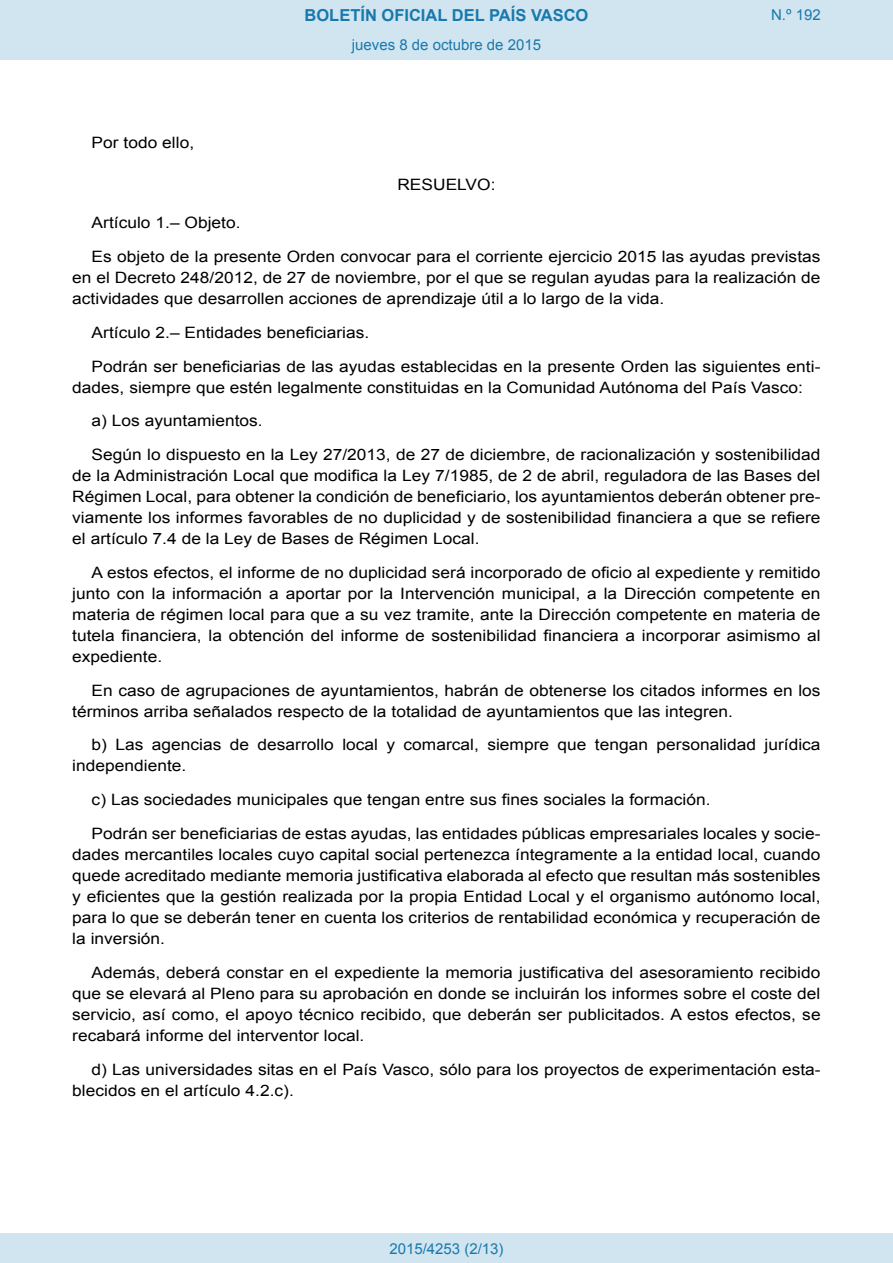
<style>
.page{position:relative;width:893px;height:1263px;background:#fff}
.page>*{position:absolute;margin:0;border:0;box-sizing:border-box;transform-origin:0 0}
.t1{font:700 16.5px "Arial";color:#1879ad}
.BOPVDetalle{font:15.6px/21px "Arial";color:#000;text-align:justify;scale:1.11 1}
.BOPVClave{font:15.6px "Arial";color:#000;scale:1.11 1}
.Paginacion_Centro{font:15px "Arial";color:#1879ad}
</style>
<div class="page">
<div style="left:0;top:0;width:893px;height:60px;background:#d0e5f0"></div>
<div style="left:0;top:1233px;width:893px;height:30px;background:#d0e5f0"></div>
<p class="BOPVDetalle" style="left:92px;top:132px;width:94px">Por todo ello,</p>
<p class="t1" style="left:305px;top:4px;width:285px">BOLETÍN OFICIAL DEL PAÍS VASCO</p>
<p class="Paginacion_Centro" style="left:352px;top:35px;width:191px">jueves 8 de octubre de 2015</p>
<p class="BOPVClave" style="left:397px;top:175px;width:90px">RESUELVO:</p>
<p class="Paginacion_Centro" style="left:771px;top:5px;width:51px">N.º 192</p>
<p class="BOPVDetalle" style="left:92px;top:213px;width:136px">Artículo 1.– Objeto.</p>
<p class="BOPVDetalle" style="left:72px;top:246px;width:676px;text-indent:19px">Es objeto de la presente Orden convocar para el corriente ejercicio 2015 las ayudas previstas en el Decreto 248/2012, de 27 de noviembre, por el que se regulan ayudas para la realización de actividades que desarrollen acciones de aprendizaje útil a lo largo de la vida.</p>
<p class="BOPVDetalle" style="left:92px;top:322px;width:252px">Artículo 2.– Entidades beneficiarias.</p>
<p class="BOPVDetalle" style="left:72px;top:356px;width:676px;text-indent:19px">Podrán ser beneficiarias de las ayudas establecidas en la presente Orden las siguientes enti&shy;dades, siempre que estén legalmente constituidas en la Comunidad Autónoma del País Vasco:</p>
<p class="BOPVDetalle" style="left:92px;top:411px;width:156px">a) Los ayuntamientos.</p>
<p class="BOPVDetalle" style="left:72px;top:444px;width:676px;text-indent:19px">Según lo dispuesto en la Ley 27/2013, de 27 de diciembre, de racionalización y sostenibilidad de la Administración Local que modifica la Ley 7/1985, de 2 de abril, reguladora de las Bases del Régimen Local, para obtener la condición de beneficiario, los ayuntamientos deberán obtener pre&shy;viamente los informes favorables de no duplicidad y de sostenibilidad financiera a que se refiere el artículo 7.4 de la Ley de Bases de Régimen Local.</p>
<p class="BOPVDetalle" style="left:72px;top:562px;width:676px;text-indent:19px">A estos efectos, el informe de no duplicidad será incorporado de oficio al expediente y remitido junto con la información a aportar por la Intervención municipal, a la Dirección competente en materia de régimen local para que a su vez tramite, ante la Dirección competente en materia de tutela financiera, la obtención del informe de sostenibilidad financiera a incorporar asimismo al expediente.</p>
<p class="BOPVDetalle" style="left:72px;top:680px;width:676px;text-indent:19px">En caso de agrupaciones de ayuntamientos, habrán de obtenerse los citados informes en los términos arriba señalados respecto de la totalidad de ayuntamientos que las integren.</p>
<p class="BOPVDetalle" style="left:72px;top:735px;width:676px;text-indent:19px">b) Las agencias de desarrollo local y comarcal, siempre que tengan personalidad jurídica independiente.</p>
<p class="BOPVDetalle" style="left:92px;top:789px;width:559px">c) Las sociedades municipales que tengan entre sus fines sociales la formación.</p>
<p class="BOPVDetalle" style="left:72px;top:823px;width:676px;text-indent:19px">Podrán ser beneficiarias de estas ayudas, las entidades públicas empresariales locales y socie&shy;dades mercantiles locales cuyo capital social pertenezca íntegramente a la entidad local, cuando quede acreditado mediante memoria justificativa elaborada al efecto que resultan más sostenibles y eficientes que la gestión realizada por la propia Entidad Local y el organismo autónomo local, para lo que se deberán tener en cuenta los criterios de rentabilidad económica y recuperación de la inversión.</p>
<p class="BOPVDetalle" style="left:72px;top:962px;width:676px;text-indent:19px">Además, deberá constar en el expediente la memoria justificativa del asesoramiento recibido que se elevará al Pleno para su aprobación en donde se incluirán los informes sobre el coste del servicio, así como, el apoyo técnico recibido, que deberán ser publicitados. A estos efectos, se recabará informe del interventor local.</p>
<p class="BOPVDetalle" style="left:72px;top:1059px;width:676px;text-indent:19px">d) Las universidades sitas en el País Vasco, sólo para los proyectos de experimentación esta&shy;blecidos en el artículo 4.2.c).</p>
<p class="Paginacion_Centro" style="left:389px;top:1238px;width:116px">2015/4253 (2/13)</p>
</div>
